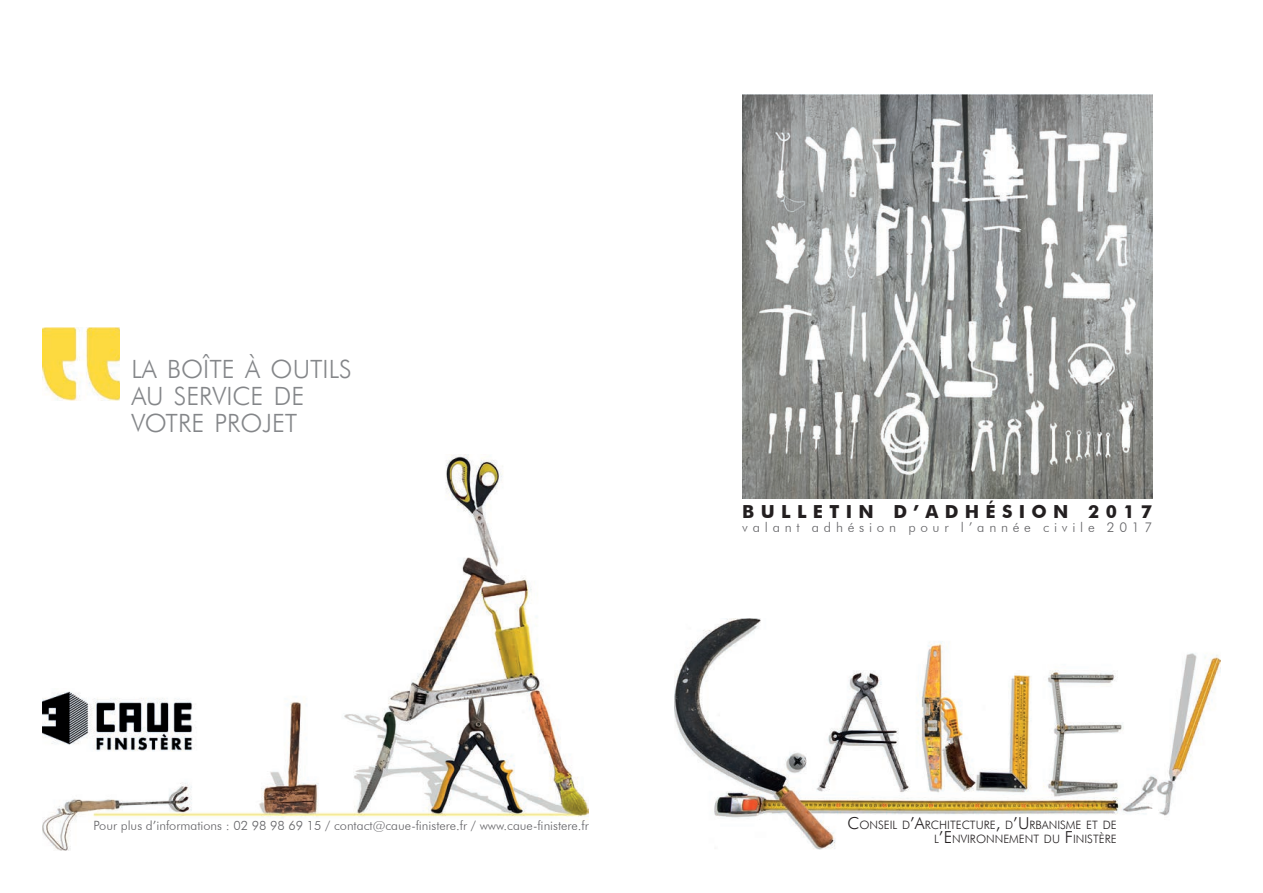
<style>
.page{position:relative;width:1263px;height:893px;background:#fff}
.page>*{position:absolute;margin:0;border:0;box-sizing:border-box;transform-origin:0 0}
.t1{font:300 25.2px/27px "Futura BT";color:#848689}
.t2{font:700 18px "Futura BT";letter-spacing:.35em;color:#231f20}
.t3{font:300 13.5px "Futura BT";letter-spacing:.35em;color:#636366}
.t4{font:300 12.75px "Futura BT";color:#636366}
.t5{font:300 11.55px/13.5px "Futura BT";color:#231f20;text-align:right}
.s1{font-size:16.5px}
</style>
<div class="page">
<img style="left:43px;top:454px;width:546px;height:396px">
<img style="left:742px;top:95px;width:410px;height:403px">
<img style="left:674px;top:619px;width:546px;height:231px">
<img style="left:43px;top:327px;width:77px;height:73px">
<img style="left:43px;top:688px;width:167px;height:64px">
<h1 class="t1" style="left:131px;top:356px;width:222px">LA BOÎTE À OUTILS<br>AU SERVICE DE<br>VOTRE PROJET</h1>
<p class="t4" style="left:94px;top:818px;width:497px">Pour plus d’informations : 02 98 98 69 15 / contact@caue-finistere.fr / www.caue-finistere.fr</p>
<h2 class="t2" style="left:742px;top:501px;width:411px">BULLETIN D’ADHÉSION 2017</h2>
<p class="t3" style="left:742px;top:518px;width:411px">valant adhésion pour l’année civile 2017</p>
<p class="t5" style="left:847px;top:818px;width:271px"><span class="s1">C</span>ONSEIL D<span class="s1">’A</span>RCHITECTURE<span class="s1">,</span> D<span class="s1">’U</span>RBANISME ET DE<br>L<span class="s1">’E</span>NVIRONNEMENT DU <span class="s1">F</span>INISTÈRE</p>
</div>
